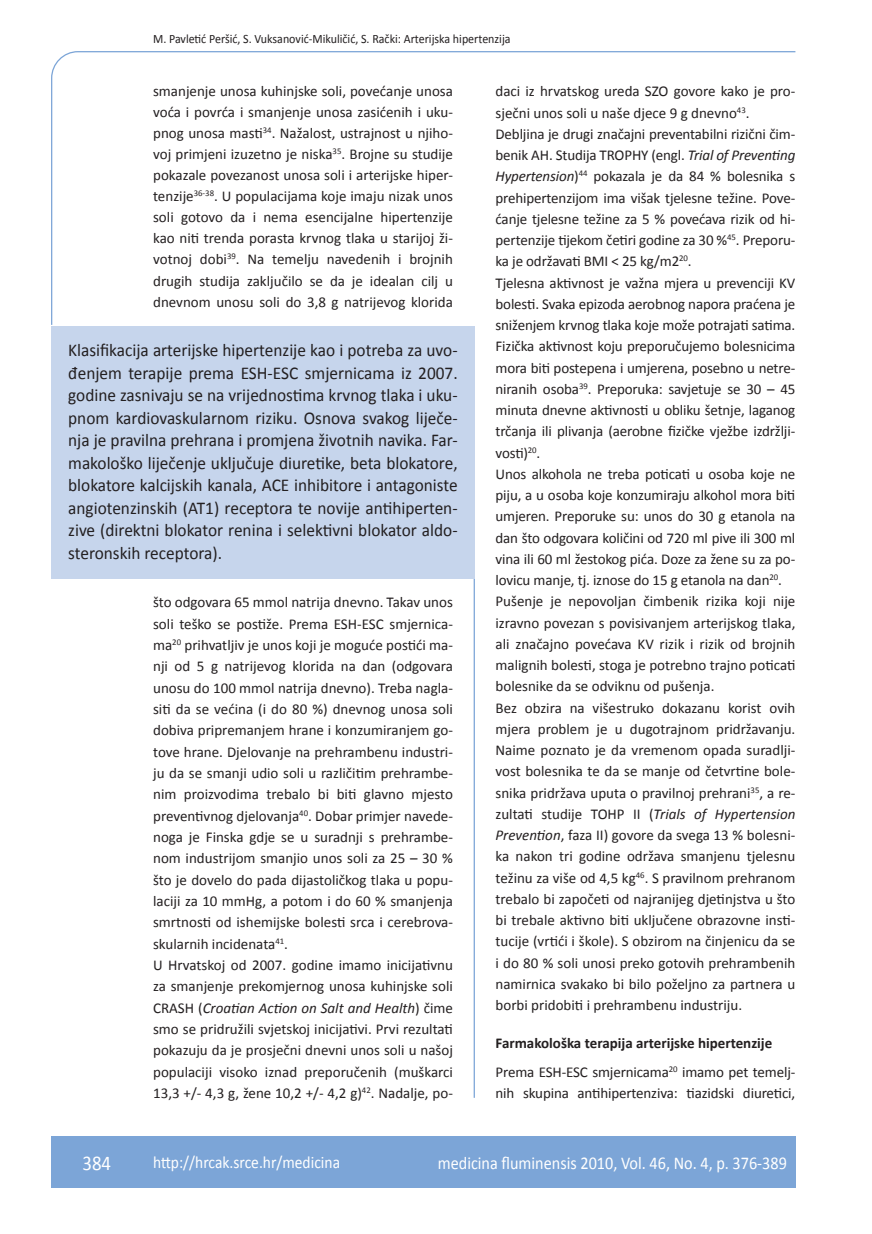
<style>
.page{position:relative;width:872px;height:1234px;background:#fff}
.page>*{position:absolute;margin:0;border:0;box-sizing:border-box;transform-origin:0 0}
.t1{font:21px "Calibri";color:#fff;scale:.9 1}
.t2{font:18px/22.5px "Calibri";color:#231f20;text-align:justify;scale:.96 1}
.t3{font:18px "Calibri";color:#fff;scale:.9 1}
.t4{font:17.25px "Calibri";color:#fff;scale:.9 1}
.t5{font:15px/21.3px "Calibri";color:#231f20}
.t6{font:700 15px/28.2px "Calibri";color:#231f20}
.t7{font:12.75px "Calibri";color:#231f20;scale:.94 1}
.s1{font-style:italic}
.s2{font-weight:400}
</style>
<div class="page">
<svg style="left:51px;top:51px;width:745px;height:274px"></svg>
<hr style="left:473px;top:578px;width:2px;height:519px;background:#7ca5d7">
<div style="left:51px;top:1135px;width:744px;height:51px;background:#7ca5d7"></div>
<div style="left:51px;top:325px;width:424px;height:253px;background:#c6d5ec"></div>
<p class="t7" style="left:153px;top:30px;width:382px">M. Pavletić Peršić, S. Vuksanović-Mikuličić, S. Rački: Arterijska hipertenzija</p>
<p class="t5" style="left:153px;top:80px;width:301px;text-align:justify">smanjenje unosa kuhinjske soli, povećanje unosa voća i povrća i smanjenje unosa zasićenih i uku&shy;pnog unosa masti<sup>34</sup>. Nažalost, ustrajnost u njiho&shy;voj primjeni izuzetno je niska<sup>35</sup>. Brojne su studije pokazale povezanost unosa soli i arterijske hiper&shy;tenzije<sup>36-38</sup>. U populacijama koje imaju nizak unos soli gotovo da i nema esencijalne hipertenzije kao niti trenda porasta krvnog tlaka u starijoj ži&shy;votnoj dobi<sup>39</sup>. Na temelju navedenih i brojnih drugih studija zaključilo se da je idealan cilj u dnevnom unosu soli do 3,8 g natrijevog klorida</p>
<p class="t5" style="left:495px;top:80px;width:301px">daci iz hrvatskog ureda SZO govore kako je pro&shy;sječni unos soli u naše djece 9 g dnevno<sup>43</sup>.<br>Debljina je drugi značajni preventabilni rizični čim&shy;benik AH. Studija TROPHY (engl. <span class="s1">Trial of Preventing Hypertension</span>)<sup>44</sup> pokazala je da 84 % bolesnika s prehipertenzijom ima višak tjelesne težine. Pove&shy;ćanje tjelesne težine za 5 % povećava rizik od hi&shy;pertenzije tijekom četiri godine za 30 %<sup>45</sup>. Preporu&shy;ka je održavati BMI &lt; 25 kg/m2<sup>20</sup>.<br>Tjelesna aktivnost je važna mjera u prevenciji KV bolesti. Svaka epizoda aerobnog napora praćena je sniženjem krvnog tlaka koje može potrajati satima.<br>Fizička aktivnost koju preporučujemo bolesnicima mora biti postepena i umjerena, posebno u netre&shy;niranih osoba<sup>39</sup>. Preporuka: savjetuje se 30 – 45 minuta dnevne aktivnosti u obliku šetnje, laganog trčanja ili plivanja (aerobne fizičke vježbe izdržlji&shy;vosti)<sup>20</sup>.<br>Unos alkohola ne treba poticati u osoba koje ne piju, a u osoba koje konzumiraju alkohol mora biti umjeren. Preporuke su: unos do 30 g etanola na dan što odgovara količini od 720 ml pive ili 300 ml vina ili 60 ml žestokog pića. Doze za žene su za po&shy;lovicu manje, tj. iznose do 15 g etanola na dan<sup>20</sup>.<br>Pušenje je nepovoljan čimbenik rizika koji nije izravno povezan s povisivanjem arterijskog tlaka, ali značajno povećava KV rizik i rizik od brojnih malignih bolesti, stoga je potrebno trajno poticati bolesnike da se odviknu od pušenja.<br>Bez obzira na višestruko dokazanu korist ovih mjera problem je u dugotrajnom pridržavanju.<br>Naime poznato je da vremenom opada suradlji&shy;vost bolesnika te da se manje od četvrtine bole&shy;snika pridržava uputa o pravilnoj prehrani<sup>35</sup>, a re&shy;zultati studije TOHP II (<span class="s1">Trials of Hypertension Prevention</span>, faza II) govore da svega 13 % bolesni&shy;ka nakon tri godine održava smanjenu tjelesnu težinu za više od 4,5 kg<sup>46</sup>. S pravilnom prehranom trebalo bi započeti od najranijeg djetinjstva u što bi trebale aktivno biti uključene obrazovne insti&shy;tucije (vrtići i škole). S obzirom na činjenicu da se i do 80 % soli unosi preko gotovih prehrambenih namirnica svakako bi bilo poželjno za partnera u borbi pridobiti i prehrambenu industriju.</p>
<p class="t6" style="left:495px;top:1028px;width:301px">Farmakološka terapija arterijske hipertenzije<br><span class="s2">Prema ESH-ESC smjernicama</span><sup>20</sup> <span class="s2">imamo pet temelj-</span></p>
<p class="t5" style="left:495px;top:1081px;width:301px">nih skupina antihipertenziva: tiazidski diuretici,</p>
<p class="t2" style="left:68px;top:338px;width:407px">Klasifikacija arterijske hipertenzije kao i potreba za uvo&shy;đenjem terapije prema ESH-ESC smjernicama iz 2007. godine zasnivaju se na vrijednostima krvnog tlaka i uku&shy;pnom kardiovaskularnom riziku. Osnova svakog liječe&shy;nja je pravilna prehrana i promjena životnih navika. Far&shy;makološko liječenje uključuje diuretike, beta blokatore, blokatore kalcijskih kanala, ACE inhibitore i antagoniste angiotenzinskih (AT1) receptora te novije antihiperten&shy;zive (direktni blokator renina i selektivni blokator aldo&shy;steronskih receptora).</p>
<p class="t5" style="left:153px;top:591px;width:301px">što odgovara 65 mmol natrija dnevno. Takav unos soli teško se postiže. Prema ESH-ESC smjernica&shy;ma<sup>20</sup> prihvatljiv je unos koji je moguće postići ma&shy;nji od 5 g natrijevog klorida na dan (odgovara unosu do 100 mmol natrija dnevno). Treba nagla&shy;siti da se većina (i do 80 %) dnevnog unosa soli dobiva pripremanjem hrane i konzumiranjem go&shy;tove hrane. Djelovanje na prehrambenu industri&shy;ju da se smanji udio soli u različitim prehrambe&shy;nim proizvodima trebalo bi biti glavno mjesto preventivnog djelovanja<sup>40</sup>. Dobar primjer navede&shy;noga je Finska gdje se u suradnji s prehrambe&shy;nom industrijom smanjio unos soli za 25 – 30 % što je dovelo do pada dijastoličkog tlaka u popu&shy;laciji za 10 mmHg, a potom i do 60 % smanjenja smrtnosti od ishemijske bolesti srca i cerebrova&shy;skularnih incidenata<sup>41</sup>.<br>U Hrvatskoj od 2007. godine imamo inicijativnu za smanjenje prekomjernog unosa kuhinjske soli CRASH (<span class="s1">Croatian Action on Salt and Health</span>) čime smo se pridružili svjetskoj inicijativi. Prvi rezultati pokazuju da je prosječni dnevni unos soli u našoj populaciji visoko iznad preporučenih (muškarci 13,3 +/- 4,3 g, žene 10,2 +/- 4,2 g)<sup>42</sup>. Nadalje, po-</p>
<h1 class="t1" style="left:82px;top:1149px;width:33px">384</h1>
<p class="t4" style="left:153px;top:1150px;width:209px">http://hrcak.srce.hr/medicina</p>
<p class="t3" style="left:438px;top:1151px;width:389px">medicina fluminensis 2010, Vol. 46, No. 4, p. 376-389</p>
</div>
